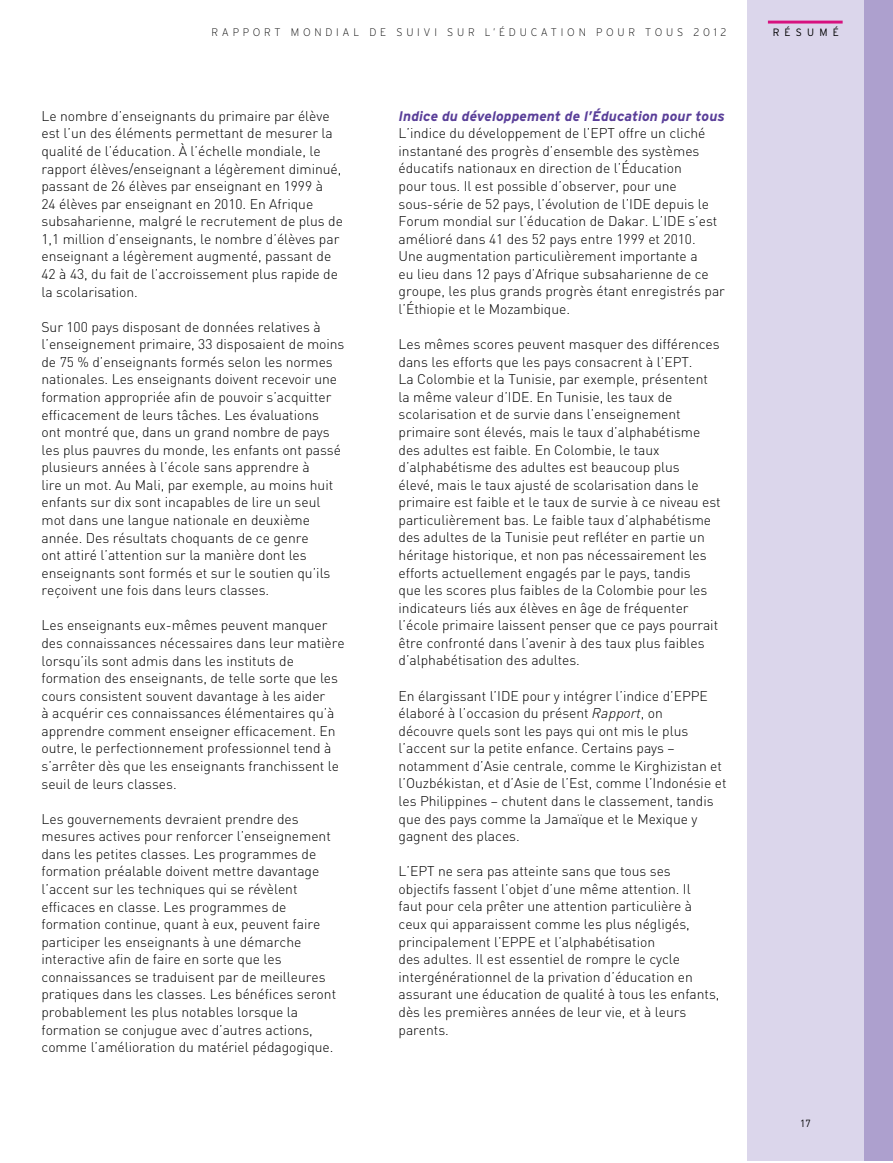
<style>
.page{position:relative;width:893px;height:1163px;background:#fff}
.page>*{position:absolute;margin:0;border:0;box-sizing:border-box;transform-origin:0 0}
.t1{font:300 13.95px/17.5px "DIN";letter-spacing:-.005em;color:#000}
.t2{font:italic 700 13.95px "Interstate";letter-spacing:.005em;color:#5a3f99}
.t3{font:200 10.95px "Interstate";letter-spacing:.35em;color:#000}
.t4{font:300 10.65px "Interstate";letter-spacing:.5em;color:#000}
.t5{font:10.2px "DIN";color:#000}
.s1{font-style:italic}
</style>
<div class="page">
<div style="left:863px;top:0;width:30px;height:1160px;background:#ada0ce"></div>
<div style="left:747px;top:0;width:116px;height:1160px;background:#dbd6eb"></div>
<hr style="left:768px;top:21px;width:74px;height:3px;background:#d7117e">
<p class="t3" style="left:211px;top:28px;width:517px">RAPPORT MONDIAL DE SUIVI SUR L’ÉDUCATION POUR TOUS 2012</p>
<p class="t4" style="left:773px;top:28px;width:68px">RÉSUMÉ</p>
<p class="t1" style="left:42px;top:109px;width:303px">Le nombre d’enseignants du primaire par élève est l’un des éléments permettant de mesurer la qualité de l’éducation. À l’échelle mondiale, le rapport élèves/enseignant a légèrement diminué, passant de 26 élèves par enseignant en 1999 à<br>24 élèves par enseignant en 2010. En Afrique subsaharienne, malgré le recrutement de plus de 1,1 million d’enseignants, le nombre d’élèves par enseignant a légèrement augmenté, passant de 42 à 43, du fait de l’accroissement plus rapide de la scolarisation.</p>
<p class="t1" style="left:42px;top:320px;width:304px">Sur 100 pays disposant de données relatives à l’enseignement primaire, 33 disposaient de moins de 75 % d’enseignants formés selon les normes nationales. Les enseignants doivent recevoir une formation appropriée afin de pouvoir s’acquitter efficacement de leurs tâches. Les évaluations<br>ont montré que, dans un grand nombre de pays les plus pauvres du monde, les enfants ont passé plusieurs années à l’école sans apprendre à<br>lire un mot. Au Mali, par exemple, au moins huit enfants sur dix sont incapables de lire un seul mot dans une langue nationale en deuxième année. Des résultats choquants de ce genre<br>ont attiré l’attention sur la manière dont les enseignants sont formés et sur le soutien qu’ils reçoivent une fois dans leurs classes.</p>
<p class="t1" style="left:42px;top:618px;width:305px">Les enseignants eux-mêmes peuvent manquer des connaissances nécessaires dans leur matière lorsqu’ils sont admis dans les instituts de formation des enseignants, de telle sorte que les cours consistent souvent davantage à les aider<br>à acquérir ces connaissances élémentaires qu’à apprendre comment enseigner efficacement. En outre, le perfectionnement professionnel tend à s’arrêter dès que les enseignants franchissent le seuil de leurs classes.</p>
<p class="t1" style="left:42px;top:812px;width:296px">Les gouvernements devraient prendre des mesures actives pour renforcer l’enseignement dans les petites classes. Les programmes de formation préalable doivent mettre davantage l’accent sur les techniques qui se révèlent efficaces en classe. Les programmes de formation continue, quant à eux, peuvent faire participer les enseignants à une démarche interactive afin de faire en sorte que les connaissances se traduisent par de meilleures pratiques dans les classes. Les bénéfices seront probablement les plus notables lorsque la formation se conjugue avec d’autres actions, comme l’amélioration du matériel pédagogique.</p>
<p class="t2" style="left:399px;top:110px;width:328px">Indice du développement de l’Éducation pour tous</p>
<p class="t1" style="left:399px;top:126px;width:328px">L’indice du développement de l’EPT offre un cliché instantané des progrès d’ensemble des systèmes éducatifs nationaux en direction de l’Éducation<br>pour tous. Il est possible d’observer, pour une sous-série de 52 pays, l’évolution de l’IDE depuis le Forum mondial sur l’éducation de Dakar. L’IDE s’est amélioré dans 41 des 52 pays entre 1999 et 2010.<br>Une augmentation particulièrement importante a<br>eu lieu dans 12 pays d’Afrique subsaharienne de ce groupe, les plus grands progrès étant enregistrés par l’Éthiopie et le Mozambique.</p>
<p class="t1" style="left:399px;top:337px;width:324px">Les mêmes scores peuvent masquer des différences dans les efforts que les pays consacrent à l’EPT.<br>La Colombie et la Tunisie, par exemple, présentent la même valeur d’IDE. En Tunisie, les taux de scolarisation et de survie dans l’enseignement primaire sont élevés, mais le taux d’alphabétisme des adultes est faible. En Colombie, le taux d’alphabétisme des adultes est beaucoup plus<br>élevé, mais le taux ajusté de scolarisation dans le primaire est faible et le taux de survie à ce niveau est particulièrement bas. Le faible taux d’alphabétisme des adultes de la Tunisie peut refléter en partie un héritage historique, et non pas nécessairement les efforts actuellement engagés par le pays, tandis<br>que les scores plus faibles de la Colombie pour les indicateurs liés aux élèves en âge de fréquenter l’école primaire laissent penser que ce pays pourrait être confronté dans l’avenir à des taux plus faibles d’alphabétisation des adultes.</p>
<p class="t1" style="left:399px;top:688px;width:329px">En élargissant l’IDE pour y intégrer l’indice d’EPPE élaboré à l’occasion du présent <span class="s1">Rapport</span>, on<br>découvre quels sont les pays qui ont mis le plus l’accent sur la petite enfance. Certains pays – notamment d’Asie centrale, comme le Kirghizistan et l’Ouzbékistan, et d’Asie de l’Est, comme l’Indonésie et les Philippines – chutent dans le classement, tandis que des pays comme la Jamaïque et le Mexique y gagnent des places.</p>
<p class="t1" style="left:399px;top:864px;width:322px">L’EPT ne sera pas atteinte sans que tous ses objectifs fassent l’objet d’une même attention. Il<br>faut pour cela prêter une attention particulière à ceux qui apparaissent comme les plus négligés, principalement l’EPPE et l’alphabétisation<br>des adultes. Il est essentiel de rompre le cycle intergénérationnel de la privation d’éducation en assurant une éducation de qualité à tous les enfants, dès les premières années de leur vie, et à leurs parents.</p>
<p class="t5" style="left:800px;top:1120px;width:12px">17</p>
</div>
